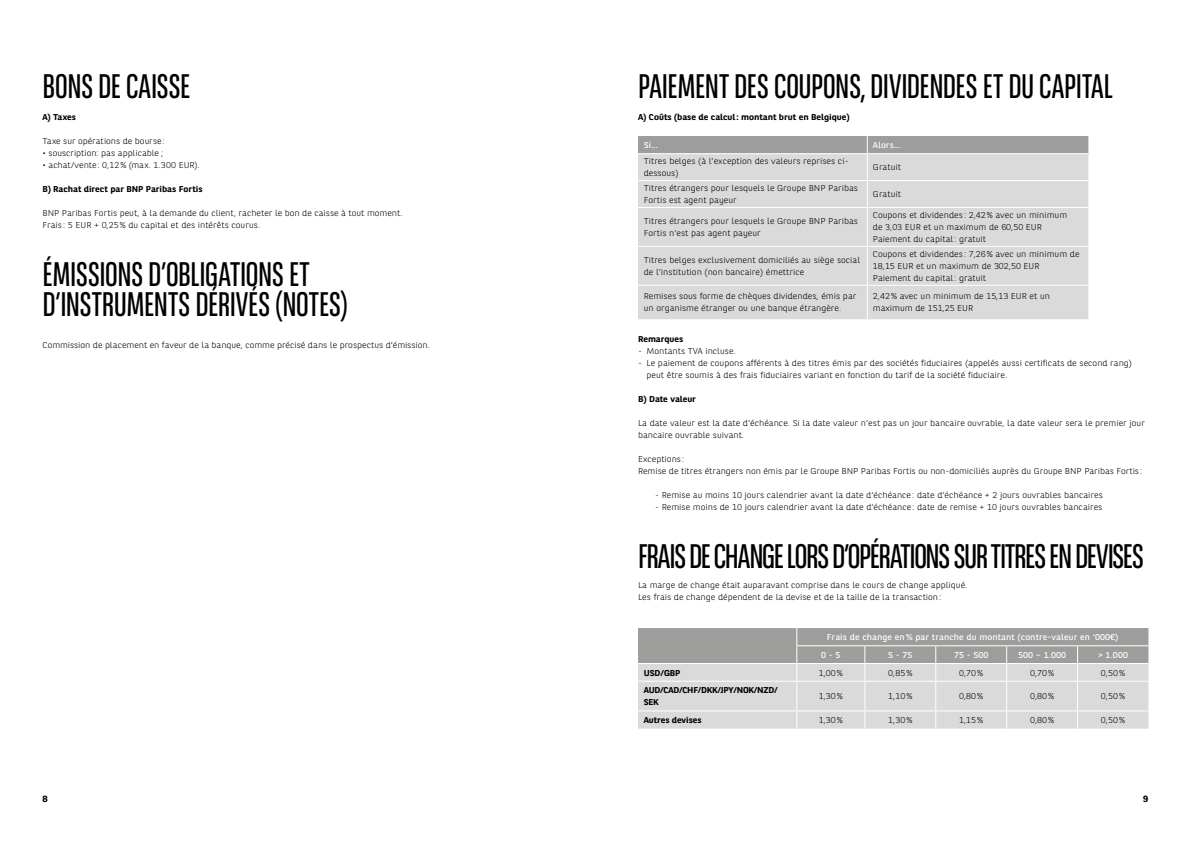
<style>
.page{position:relative;width:1191px;height:842px;background:#fff}
.page>*{position:absolute;margin:0;border:0;box-sizing:border-box;transform-origin:0 0}
.t1{font:34px/30px "BNPP Sans Condensed";letter-spacing:-.015em;color:#000}
.t2{font:34px "BNPP Sans Condensed";letter-spacing:-.04em;color:#000}
.t3{font:700 9px "BNPP Square";color:#000}
.t4{font:300 8.5px/12px "BNPP Square";color:#000}
.t5{font:700 8.5px "BNPP Square";color:#000}
.t6{font:8.5px/17.7px "BNPP Square";letter-spacing:.01em;color:#fff}
.t7{font:700 8.5px/12px "BNPP Square";letter-spacing:-.03em;color:#000}
</style>
<div class="page">
<div style="left:638px;top:208px;width:450px;height:111px;background:#dadada"></div>
<hr style="left:867px;top:246px;width:221px;height:1px;background:#fff">
<hr style="left:866px;top:208px;width:1px;height:38px;background:#fff">
<hr style="left:638px;top:246px;width:229px;height:1px;background:#fff">
<hr style="left:866px;top:247px;width:1px;height:38px;background:#fff">
<hr style="left:866px;top:286px;width:1px;height:33px;background:#fff">
<svg style="left:638px;top:136px;width:450px;height:71px;background:#cbcbcb"></svg>
<hr style="left:638px;top:153px;width:229px;height:1px;background:#fff">
<hr style="left:867px;top:153px;width:221px;height:1px;background:#fff">
<hr style="left:638px;top:285px;width:229px;height:1px;background:#fff">
<hr style="left:867px;top:285px;width:221px;height:1px;background:#fff">
<svg style="left:638px;top:628px;width:510px;height:101px;background:#c5c5c5"></svg>
<hr style="left:638px;top:663px;width:159px;height:1px;background:#fff">
<hr style="left:797px;top:663px;width:68px;height:1px;background:#fff">
<hr style="left:865px;top:663px;width:70px;height:1px;background:#fff">
<hr style="left:935px;top:663px;width:71px;height:1px;background:#fff">
<hr style="left:1006px;top:663px;width:71px;height:1px;background:#fff">
<hr style="left:1077px;top:663px;width:71px;height:1px;background:#fff">
<hr style="left:638px;top:681px;width:159px;height:1px;background:#fff">
<hr style="left:797px;top:681px;width:68px;height:1px;background:#fff">
<hr style="left:865px;top:681px;width:70px;height:1px;background:#fff">
<hr style="left:935px;top:681px;width:71px;height:1px;background:#fff">
<hr style="left:1006px;top:681px;width:71px;height:1px;background:#fff">
<hr style="left:1077px;top:681px;width:71px;height:1px;background:#fff">
<hr style="left:638px;top:710px;width:159px;height:1px;background:#fff">
<hr style="left:797px;top:710px;width:68px;height:1px;background:#fff">
<hr style="left:865px;top:710px;width:70px;height:1px;background:#fff">
<hr style="left:935px;top:710px;width:71px;height:1px;background:#fff">
<hr style="left:1006px;top:710px;width:71px;height:1px;background:#fff">
<hr style="left:1077px;top:710px;width:71px;height:1px;background:#fff">
<h1 class="t1" style="left:43px;top:70px;width:149px">BONS DE CAISSE</h1>
<p class="t5" style="left:43px;top:111px;width:35px">A) Taxes</p>
<p class="t4" style="left:43px;top:134px;width:124px">Taxe sur opérations de bourse:</p>
<p class="t4" style="left:43px;top:146px;width:122px">• souscription: pas applicable ;</p>
<p class="t4" style="left:43px;top:158px;width:159px">• achat/vente: 0,12% (max. 1.300 EUR).</p>
<p class="t5" style="left:43px;top:183px;width:161px">B) Rachat direct par BNP Paribas Fortis</p>
<p class="t4" style="left:43px;top:206px;width:361px">BNP Paribas Fortis peut, à la demande du client, racheter le bon de caisse à tout moment.<br>Frais : 5 EUR + 0,25% du capital et des intérêts courus.</p>
<h1 class="t1" style="left:43px;top:259px;width:306px">ÉMISSIONS D’OBLIGATIONS ET<br>D’INSTRUMENTS DÉRIVÉS (NOTES)</h1>
<p class="t4" style="left:43px;top:338px;width:389px">Commission de placement en faveur de la banque, comme précisé dans le prospectus d’émission.</p>
<h1 class="t1" style="left:638px;top:70px;width:476px">PAIEMENT DES COUPONS, DIVIDENDES ET DU CAPITAL</h1>
<p class="t5" style="left:638px;top:111px;width:213px">A) Coûts (base de calcul: montant brut en Belgique)</p>
<p class="t6" style="left:643px;top:136px;width:16px">Si...</p>
<p class="t6" style="left:873px;top:136px;width:29px">Alors...</p>
<p class="t4" style="left:643px;top:155px;width:206px">Titres belges (à l’exception des valeurs reprises ci&shy;dessous)</p>
<p class="t4" style="left:873px;top:161px;width:30px">Gratuit</p>
<p class="t4" style="left:643px;top:182px;width:216px">Titres étrangers pour lesquels le Groupe BNP Paribas<br>Fortis est agent payeur</p>
<p class="t4" style="left:873px;top:188px;width:30px">Gratuit</p>
<p class="t4" style="left:643px;top:214px;width:216px">Titres étrangers pour lesquels le Groupe BNP Paribas<br>Fortis n’est pas agent payeur</p>
<p class="t4" style="left:873px;top:208px;width:196px">Coupons et dividendes : 2,42% avec un minimum de 3,03 EUR et un maximum de 60,50 EUR<br>Paiement du capital: gratuit</p>
<p class="t4" style="left:643px;top:253px;width:218px">Titres belges exclusivement domiciliés au siège social de l’institution (non bancaire) émettrice</p>
<p class="t4" style="left:873px;top:247px;width:208px">Coupons et dividendes : 7,26% avec un minimum de<br>18,15 EUR et un maximum de 302,50 EUR<br>Paiement du capital: gratuit</p>
<p class="t4" style="left:643px;top:290px;width:214px">Remises sous forme de chèques dividendes, émis par un organisme étranger ou une banque étrangère.</p>
<p class="t4" style="left:873px;top:290px;width:179px">2,42% avec un minimum de 15,13 EUR et un maximum de 151,25 EUR</p>
<p class="t5" style="left:638px;top:333px;width:47px">Remarques</p>
<p class="t4" style="left:638px;top:344px;width:99px">- Montants TVA incluse.</p>
<p class="t4" style="left:646px;top:356px;width:487px;text-indent:-8px">- Le paiement de coupons afférents à des titres émis par des sociétés fiduciaires (appelés aussi certificats de second rang) peut être soumis à des frais fiduciaires variant en fonction du tarif de la société fiduciaire.</p>
<p class="t5" style="left:638px;top:393px;width:60px">B) Date valeur</p>
<p class="t4" style="left:638px;top:416px;width:508px">La date valeur est la date d’échéance. Si la date valeur n’est pas un jour bancaire ouvrable, la date valeur sera le premier jour bancaire ouvrable suivant.</p>
<p class="t4" style="left:638px;top:452px;width:506px">Exceptions :<br>Remise de titres étrangers non émis par le Groupe BNP Paribas Fortis ou non-domiciliés auprès du Groupe BNP Paribas Fortis:</p>
<p class="t4" style="left:655px;top:488px;width:449px">- Remise au moins 10 jours calendrier avant la date d’échéance: date d’échéance + 2 jours ouvrables bancaires</p>
<p class="t4" style="left:655px;top:500px;width:449px">- Remise moins de 10 jours calendrier avant la date d’échéance: date de remise + 10 jours ouvrables bancaires</p>
<h1 class="t2" style="left:638px;top:535px;width:507px">FRAIS DE CHANGE LORS D’OPÉRATIONS SUR TITRES EN DEVISES</h1>
<p class="t4" style="left:638px;top:578px;width:331px">La marge de change était auparavant comprise dans le cours de change appliqué.<br>Les frais de change dépendent de la devise et de la taille de la transaction:</p>
<p class="t6" style="left:821px;top:628px;width:299px;text-indent:6px">Frais de change en% par tranche du montant (contre-valeur en ‘000€)<br>0 - 5</p>
<p class="t6" style="left:888px;top:645px;width:26px">5 - 75</p>
<p class="t6" style="left:954px;top:645px;width:36px">75 - 500</p>
<p class="t6" style="left:1018px;top:645px;width:50px">500 – 1.000</p>
<p class="t6" style="left:1098px;top:645px;width:32px">&gt; 1.000</p>
<p class="t5" style="left:643px;top:666px;width:38px">USD/GBP</p>
<p class="t4" style="left:819px;top:666px;width:26px">1,00%</p>
<p class="t4" style="left:888px;top:666px;width:26px">0,85%</p>
<p class="t4" style="left:959px;top:666px;width:26px">0,70%</p>
<p class="t4" style="left:1030px;top:666px;width:26px">0,70%</p>
<p class="t4" style="left:1101px;top:666px;width:26px">0,50%</p>
<p class="t7" style="left:643px;top:684px;width:136px">AUD/CAD/CHF/DKK/JPY/NOK/NZD/<br>SEK</p>
<p class="t4" style="left:819px;top:689px;width:26px">1,30%</p>
<p class="t4" style="left:888px;top:689px;width:26px">1,10%</p>
<p class="t4" style="left:959px;top:689px;width:26px">0,80%</p>
<p class="t4" style="left:1030px;top:689px;width:26px">0,80%</p>
<p class="t4" style="left:1101px;top:689px;width:26px">0,50%</p>
<p class="t5" style="left:643px;top:713px;width:59px">Autres devises</p>
<p class="t4" style="left:818px;top:713px;width:26px">1,30%</p>
<p class="t4" style="left:888px;top:713px;width:26px">1,30%</p>
<p class="t4" style="left:959px;top:713px;width:26px">1,15%</p>
<p class="t4" style="left:1030px;top:713px;width:26px">0,80%</p>
<p class="t4" style="left:1101px;top:713px;width:26px">0,50%</p>
<p class="t3" style="left:43px;top:792px;width:7px">8</p>
<p class="t3" style="left:1143px;top:792px;width:7px">9</p>
</div>
